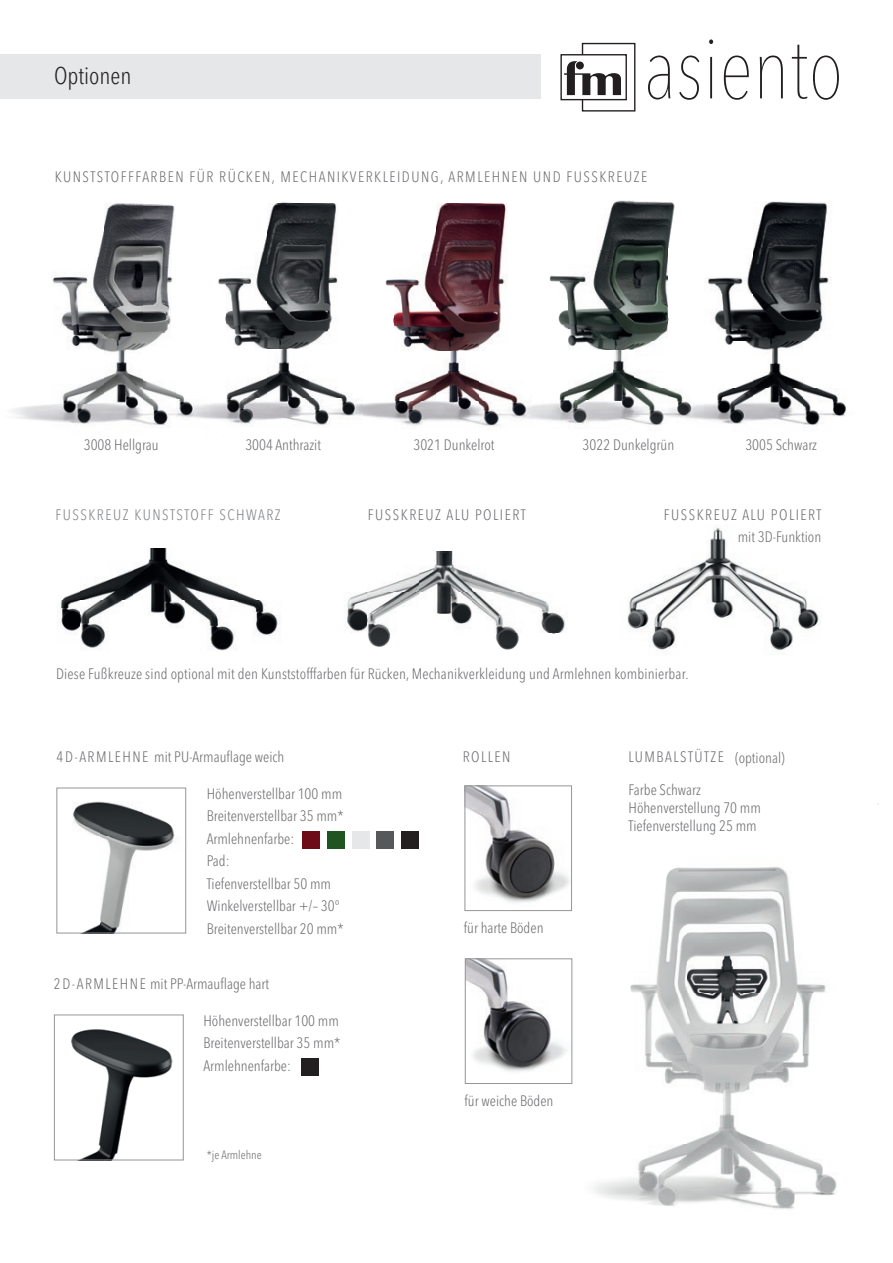
<style>
.page{position:relative;width:893px;height:1263px;background:#fff}
.page>*{position:absolute;margin:0;border:0;box-sizing:border-box;transform-origin:0 0}
.t1{font:200 85.8px "Avenir Next Condensed";color:#231f20}
.t2{font:300 condensed 24px "Avenir Next LT Pro";color:#231f20}
.t3{font:300 condensed 15px/22.5px "Avenir Next LT Pro";color:#6c6d70}
.t4{font:300 condensed 15px/22.5px "Avenir Next LT Pro";letter-spacing:.1em;color:#6c6d70;text-align:right}
.t5{font:300 condensed 15px "Avenir Next LT Pro";letter-spacing:.1em;color:#808285}
.t6{font:300 condensed 15px "Avenir Next LT Pro";letter-spacing:.095em;color:#6c6d70}
.t7{font:300 condensed 12px "Avenir Next LT Pro";color:#6c6d70}
</style>
<div class="page">
<img style="left:594px;top:867px;width:243px;height:342px">
<div style="left:0;top:54px;width:541px;height:45px;background:#e6e7e9"></div>
<svg style="left:564px;top:42px;width:72px;height:70px"></svg>
<div style="left:560px;top:54px;width:67px;height:46px;border:1px solid #231f20"></div>
<img style="left:108px;top:203px;width:67px;height:5px">
<img style="left:51px;top:208px;width:92px;height:197px">
<img style="left:12px;top:405px;width:131px;height:19px">
<img style="left:634px;top:201px;width:213px;height:226px">
<img style="left:218px;top:203px;width:290px;height:99px">
<img style="left:209px;top:301px;width:154px;height:126px">
<img style="left:143px;top:207px;width:66px;height:219px">
<img style="left:549px;top:201px;width:85px;height:200px">
<img style="left:532px;top:401px;width:127px;height:26px">
<img style="left:393px;top:302px;width:127px;height:99px">
<img style="left:352px;top:401px;width:180px;height:27px">
<img style="left:627px;top:527px;width:192px;height:127px">
<img style="left:73px;top:801px;width:102px;height:130px">
<div style="left:56px;top:788px;width:130px;height:145px;border:1px solid #939598"></div>
<img style="left:347px;top:551px;width:218px;height:99px">
<img style="left:61px;top:548px;width:219px;height:103px">
<img style="left:467px;top:960px;width:99px;height:112px">
<div style="left:465px;top:958px;width:107px;height:126px;border:1px solid #939598"></div>
<img style="left:467px;top:787px;width:103px;height:116px">
<div style="left:465px;top:785px;width:107px;height:126px;border:1px solid #939598"></div>
<div style="left:302px;top:831px;width:17px;height:17px;background:#6e0b18"></div>
<div style="left:327px;top:831px;width:17px;height:17px;background:#205421"></div>
<div style="left:352px;top:831px;width:17px;height:17px;background:#e6e7e9"></div>
<div style="left:377px;top:831px;width:17px;height:17px;background:#57585a"></div>
<div style="left:402px;top:831px;width:17px;height:17px;background:#231f20"></div>
<img style="left:71px;top:1029px;width:102px;height:129px">
<div style="left:54px;top:1014px;width:130px;height:146px;border:1px solid #939598"></div>
<div style="left:301px;top:1058px;width:17px;height:17px;background:#231f20"></div>
<h2 class="t2" style="left:54px;top:61px;width:79px">Optionen</h2>
<h1 class="t1" style="left:644px;top:17px;width:201px">asiento</h1>
<p class="t4" style="left:55px;top:165px;width:594px">KUNSTSTOFFFARBEN FÜR RÜCKEN, MECHANIKVERKLEIDUNG, ARMLEHNEN UND FUSSKREUZE</p>
<p class="t3" style="left:84px;top:434px;width:76px">3008 Hellgrau</p>
<p class="t3" style="left:245px;top:434px;width:77px">3004 Anthrazit</p>
<p class="t3" style="left:413px;top:434px;width:83px">3021 Dunkelrot</p>
<p class="t3" style="left:583px;top:434px;width:93px">3022 Dunkelgrün</p>
<p class="t3" style="left:745px;top:434px;width:73px">3005 Schwarz</p>
<p class="t5" style="left:56px;top:505px;width:227px">FUSSKREUZ KUNSTSTOFF SCHWARZ</p>
<p class="t4" style="left:368px;top:503px;width:159px">FUSSKREUZ ALU POLIERT</p>
<p class="t4" style="left:664px;top:503px;width:159px">FUSSKREUZ ALU POLIERT mit 3D-Funktion</p>
<p class="t3" style="left:56px;top:662px;width:634px">Diese Fußkreuze sind optional mit den Kunststofffarben für Rücken, Mechanikverkleidung und Armlehnen kombinierbar.</p>
<p class="t3" style="left:57px;top:746px;width:229px">4D-ARMLEHNE mit PU-Armauflage weich</p>
<p class="t3" style="left:207px;top:782px;width:138px">Höhenverstellbar 100 mm<br>Breitenverstellbar 35 mm*<br>Armlehnenfarbe:<br>Pad:<br>Tiefenverstellbar 50 mm<br>Winkelverstellbar +/– 30°<br>Breitenverstellbar 20 mm*</p>
<p class="t3" style="left:54px;top:972px;width:217px">2D-ARMLEHNE mit PP-Armauflage hart</p>
<p class="t3" style="left:203px;top:1009px;width:138px;text-align:justify">Höhenverstellbar 100 mm Breitenverstellbar 35 mm* Armlehnenfarbe:</p>
<p class="t7" style="left:207px;top:1147px;width:56px">*je Armlehne</p>
<p class="t3" style="left:463px;top:746px;width:49px">ROLLEN</p>
<p class="t3" style="left:464px;top:916px;width:81px">für harte Böden</p>
<p class="t3" style="left:465px;top:1089px;width:90px">für weiche Böden</p>
<p class="t6" style="left:628px;top:748px;width:158px">LUMBALSTÜTZE (optional)</p>
<p class="t3" style="left:628px;top:781px;width:134px;line-height:18px">Farbe Schwarz<br>Höhenverstellung 70 mm<br>Tiefenverstellung 25 mm</p>
</div>
